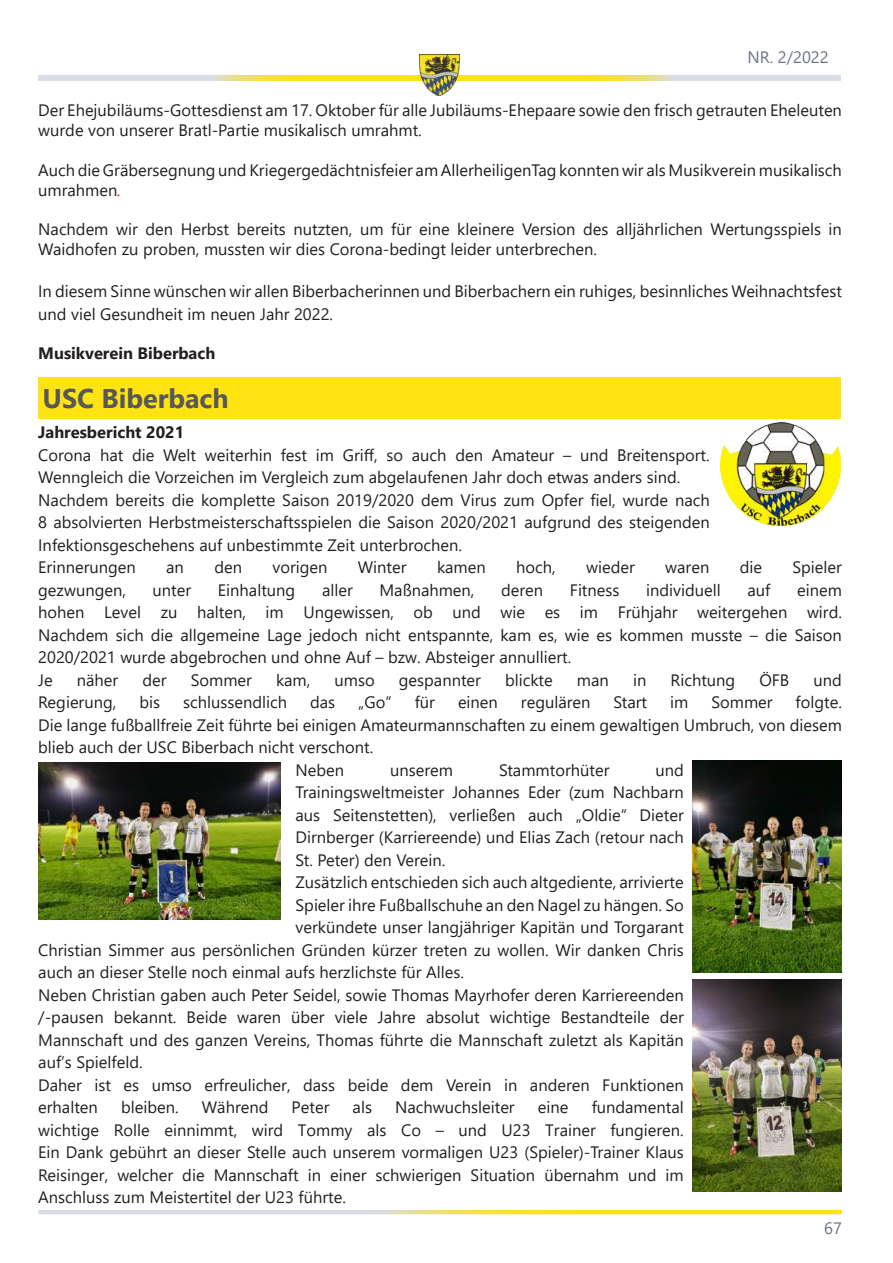
<style>
.page{position:relative;width:893px;height:1263px;background:#fff}
.page>*{position:absolute;margin:0;border:0;box-sizing:border-box;transform-origin:0 0}
.t1{font:700 27px "Segoe UI";color:#57585a}
.t2{font:16.5px/22.5px "Segoe UI";color:#231f20}
.t3{font:700 16.5px "Segoe UI";color:#231f20}
.t4{font:16.5px "Segoe UI";color:#6c7388}
.s1{font-style:italic;color:#f00}
</style>
<div class="page">
<svg style="left:38px;top:1210px;width:804px;height:4px;background:#ebdf7c"></svg>
<svg style="left:38px;top:75px;width:381px;height:6px;background:#e9df84"></svg>
<svg style="left:460px;top:75px;width:381px;height:6px;background:#eadf81"></svg>
<img style="left:419px;top:54px;width:41px;height:42px">
<div style="left:38px;top:377px;width:803px;height:42px;background:#ffe313"></div>
<img style="left:38px;top:762px;width:243px;height:157px">
<img style="left:692px;top:760px;width:149px;height:213px">
<img style="left:692px;top:979px;width:149px;height:213px">
<img style="left:721px;top:423px;width:120px;height:103px">
<p class="t4" style="left:747px;top:42px;width:83px">NR. 2/2022</p>
<p class="t2" style="left:38px;top:99px;width:805px;line-height:19.8px">Der Ehejubiläums-Gottesdienst am 17. Oktober für alle Jubiläums-Ehepaare sowie den frisch getrauten Eheleuten wurde von unserer Bratl-Partie musikalisch umrahmt.</p>
<p class="t2" style="left:38px;top:159px;width:805px;line-height:19.8px">Auch die Gräbersegnung und Kriegergedächtnisfeier am AllerheiligenTag konnten wir als Musikverein musikalisch umrahmen<span class="s1">.</span></p>
<p class="t2" style="left:38px;top:218px;width:805px;line-height:19.8px">Nachdem wir den Herbst bereits nutzten, um für eine kleinere Version des alljährlichen Wertungsspiels in<br>Waidhofen zu proben, mussten wir dies Corona-bedingt leider unterbrechen.</p>
<p class="t2" style="left:38px;top:279px;width:805px">In diesem Sinne wünschen wir allen Biberbacherinnen und Biberbachern ein ruhiges, besinnliches Weihnachtsfest und viel Gesundheit im neuen Jahr 2022.</p>
<p class="t3" style="left:38px;top:338px;width:179px">Musikverein Biberbach</p>
<h1 class="t1" style="left:43px;top:373px;width:188px">USC Biberbach</h1>
<p class="t3" style="left:38px;top:417px;width:147px">Jahresbericht 2021</p>
<p class="t2" style="left:38px;top:442px;width:673px">Corona hat die Welt weiterhin fest im Griff, so auch den Amateur – und Breitensport.<br>Wenngleich die Vorzeichen im Vergleich zum abgelaufenen Jahr doch etwas anders sind.<br>Nachdem bereits die komplette Saison 2019/2020 dem Virus zum Opfer fiel, wurde nach 8 absolvierten Herbstmeisterschaftsspielen die Saison 2020/2021 aufgrund des steigenden Infektionsgeschehens auf unbestimmte Zeit unterbrochen.<br>Erinnerungen</p>
<p class="t2" style="left:166px;top:555px;width:19px">an</p>
<p class="t2" style="left:214px;top:555px;width:29px">den</p>
<p class="t2" style="left:272px;top:555px;width:56px">vorigen</p>
<p class="t2" style="left:358px;top:555px;width:50px">Winter</p>
<p class="t2" style="left:437px;top:555px;width:50px">kamen</p>
<p class="t2" style="left:516px;top:555px;width:41px">hoch,</p>
<p class="t2" style="left:586px;top:555px;width:50px">wieder</p>
<p class="t2" style="left:665px;top:555px;width:46px">waren</p>
<p class="t2" style="left:740px;top:555px;width:24px">die</p>
<p class="t2" style="left:792px;top:555px;width:51px">Spieler</p>
<p class="t2" style="left:38px;top:577px;width:89px">gezwungen,</p>
<p class="t2" style="left:153px;top:577px;width:40px">unter</p>
<p class="t2" style="left:218px;top:577px;width:79px">Einhaltung</p>
<p class="t2" style="left:322px;top:577px;width:32px">aller</p>
<p class="t2" style="left:379px;top:577px;width:97px">Maßnahmen,</p>
<p class="t2" style="left:501px;top:577px;width:44px">deren</p>
<p class="t2" style="left:570px;top:577px;width:51px">Fitness</p>
<p class="t2" style="left:646px;top:577px;width:76px">individuell</p>
<p class="t2" style="left:748px;top:577px;width:24px">auf</p>
<p class="t2" style="left:38px;top:577px;width:805px;text-indent:759px">einem hohen Level zu halten, im Ungewissen, ob und wie es im Frühjahr weitergehen wird.<br>Nachdem sich die allgemeine Lage jedoch nicht entspannte, kam es, wie es kommen musste – die Saison 2020/2021 wurde abgebrochen und ohne Auf – bzw. Absteiger annulliert.<br>Je</p>
<p class="t2" style="left:77px;top:667px;width:43px">näher</p>
<p class="t2" style="left:142px;top:667px;width:26px">der</p>
<p class="t2" style="left:191px;top:667px;width:63px">Sommer</p>
<p class="t2" style="left:276px;top:667px;width:36px">kam,</p>
<p class="t2" style="left:335px;top:667px;width:42px">umso</p>
<p class="t2" style="left:399px;top:667px;width:84px">gespannter</p>
<p class="t2" style="left:505px;top:667px;width:49px">blickte</p>
<p class="t2" style="left:577px;top:667px;width:33px">man</p>
<p class="t2" style="left:633px;top:667px;width:15px">in</p>
<p class="t2" style="left:670px;top:667px;width:66px">Richtung</p>
<p class="t2" style="left:759px;top:667px;width:31px">ÖFB</p>
<p class="t2" style="left:813px;top:667px;width:30px">und</p>
<p class="t2" style="left:38px;top:690px;width:80px">Regierung,</p>
<p class="t2" style="left:139px;top:690px;width:22px">bis</p>
<p class="t2" style="left:183px;top:690px;width:105px">schlussendlich</p>
<p class="t2" style="left:310px;top:690px;width:27px">das</p>
<p class="t2" style="left:358px;top:690px;width:35px">„Go“</p>
<p class="t2" style="left:415px;top:690px;width:22px">für</p>
<p class="t2" style="left:458px;top:690px;width:41px">einen</p>
<p class="t2" style="left:521px;top:690px;width:71px">regulären</p>
<p class="t2" style="left:613px;top:690px;width:35px">Start</p>
<p class="t2" style="left:670px;top:690px;width:20px">im</p>
<p class="t2" style="left:711px;top:690px;width:63px">Sommer</p>
<p class="t2" style="left:796px;top:690px;width:48px">folgte.</p>
<p class="t2" style="left:38px;top:712px;width:805px">Die lange fußballfreie Zeit führte bei einigen Amateurmannschaften zu einem gewaltigen Umbruch, von diesem</p>
<p class="t2" style="left:38px;top:735px;width:337px">blieb auch der USC Biberbach nicht verschont.</p>
<p class="t2" style="left:296px;top:757px;width:50px">Neben</p>
<p class="t2" style="left:390px;top:757px;width:64px">unserem</p>
<p class="t2" style="left:499px;top:757px;width:112px">Stammtorhüter</p>
<p class="t2" style="left:655px;top:757px;width:30px">und</p>
<p class="t2" style="left:296px;top:780px;width:390px">Trainingsweltmeister Johannes Eder (zum Nachbarn</p>
<p class="t2" style="left:296px;top:802px;width:390px">aus Seitenstetten), verließen auch „Oldie“ Dieter</p>
<p class="t2" style="left:296px;top:825px;width:390px">Dirnberger (Karriereende) und Elias Zach (retour nach</p>
<p class="t2" style="left:296px;top:847px;width:151px">St. Peter) den Verein.</p>
<p class="t2" style="left:296px;top:870px;width:390px">Zusätzlich entschieden sich auch altgediente, arrivierte</p>
<p class="t2" style="left:296px;top:892px;width:390px">Spieler ihre Fußballschuhe an den Nagel zu hängen. So</p>
<p class="t2" style="left:296px;top:915px;width:390px">verkündete unser langjähriger Kapitän und Torgarant</p>
<p class="t2" style="left:38px;top:937px;width:647px">Christian Simmer aus persönlichen Gründen kürzer treten zu wollen. Wir danken Chris</p>
<p class="t2" style="left:38px;top:960px;width:427px">auch an dieser Stelle noch einmal aufs herzlichste für Alles.</p>
<p class="t2" style="left:38px;top:982px;width:647px">Neben Christian gaben auch Peter Seidel, sowie Thomas Mayrhofer deren Karriereenden</p>
<p class="t2" style="left:38px;top:1005px;width:647px">/-pausen bekannt. Beide waren über viele Jahre absolut wichtige Bestandteile der</p>
<p class="t2" style="left:38px;top:1027px;width:647px">Mannschaft und des ganzen Vereins, Thomas führte die Mannschaft zuletzt als Kapitän</p>
<p class="t2" style="left:38px;top:1050px;width:106px">auf’s Spielfeld.</p>
<p class="t2" style="left:38px;top:1072px;width:647px">Daher ist es umso erfreulicher, dass beide dem Verein in anderen Funktionen</p>
<p class="t2" style="left:38px;top:1095px;width:61px">erhalten</p>
<p class="t2" style="left:121px;top:1095px;width:59px">bleiben.</p>
<p class="t2" style="left:202px;top:1095px;width:68px">Während</p>
<p class="t2" style="left:292px;top:1095px;width:39px">Peter</p>
<p class="t2" style="left:353px;top:1095px;width:21px">als</p>
<p class="t2" style="left:395px;top:1095px;width:121px">Nachwuchsleiter</p>
<p class="t2" style="left:538px;top:1095px;width:32px">eine</p>
<p class="t2" style="left:38px;top:1095px;width:647px;text-align:justify;text-indent:553px">fundamental wichtige Rolle einnimmt, wird Tommy als Co – und U23 Trainer fungieren.<br>Ein Dank gebührt an dieser Stelle auch unserem vormaligen U23 (Spieler)-Trainer Klaus Reisinger, welcher die Mannschaft in einer schwierigen Situation übernahm und im Anschluss zum Meistertitel der U23 führte.</p>
<p class="t4" style="left:824px;top:1212px;width:19px">67</p>
</div>
